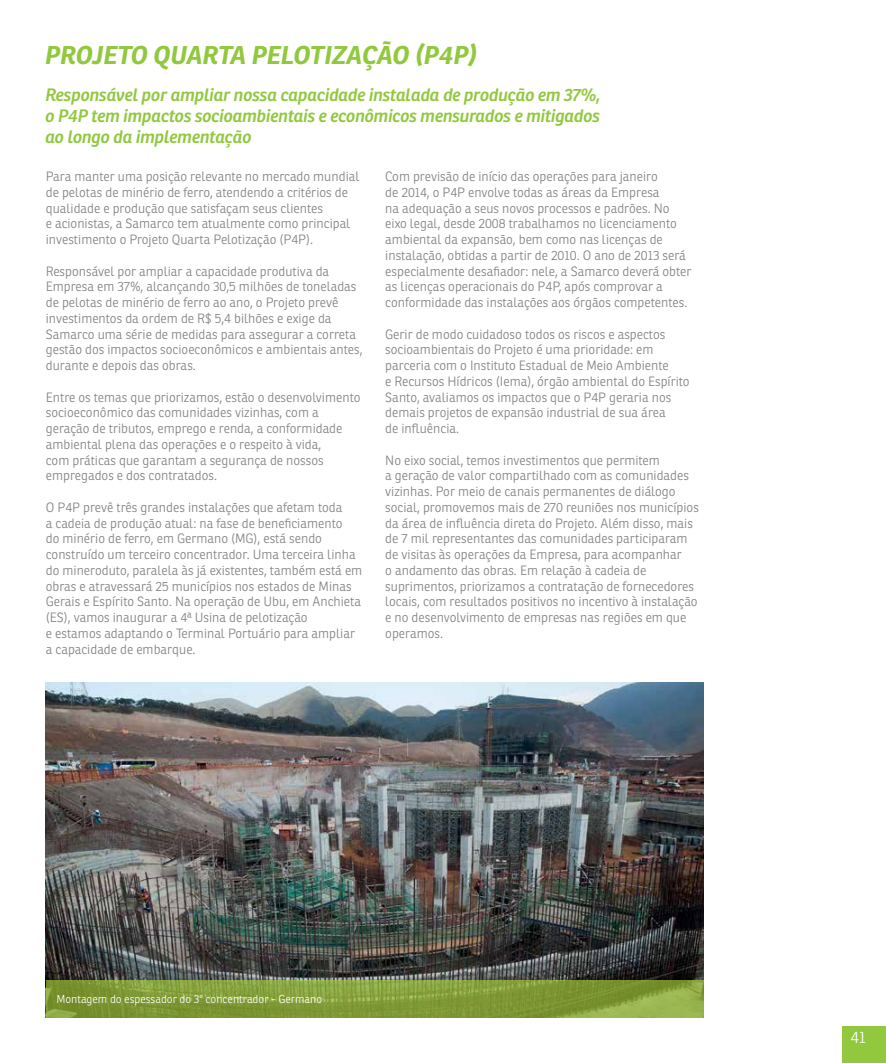
<style>
.page{position:relative;width:886px;height:1063px;background:#fff}
.page>*{position:absolute;margin:0;border:0;box-sizing:border-box;transform-origin:0 0}
.t1{font:italic 700 25px "Ronnia";letter-spacing:-.005em;color:#91c83e}
.t2{font:italic 600 17.5px/21px "Ronnia";letter-spacing:-.02em;color:#91c83e;text-align:justify}
.t3{font:300 16.25px "Ronnia";color:#fff}
.t4{font:300 13.12px/15.8px "Ronnia";color:#808285}
.t5{font:300 11.25px "Ronnia";color:#fff}
</style>
<div class="page">
<div style="left:842px;top:1026px;width:44px;height:37px;background:#91c83e"></div>
<img style="left:46px;top:682px;width:657px;height:299px">
<svg style="left:46px;top:981px;width:657px;height:37px;background:#829d39"></svg>
<h1 class="t1" style="left:45px;top:39px;width:434px">PROJETO QUARTA PELOTIZAÇÃO (P4P)</h1>
<h2 class="t2" style="left:45px;top:84px;width:557px">Responsável por ampliar nossa capacidade instalada de produção em 37%, o P4P tem impactos socioambientais e econômicos mensurados e mitigados ao longo da implementação</h2>
<p class="t4" style="left:46px;top:169px;width:315px">Para manter uma posição relevante no mercado mundial de pelotas de minério de ferro, atendendo a critérios de qualidade e produção que satisfaçam seus clientes<br>e acionistas, a Samarco tem atualmente como principal investimento o Projeto Quarta Pelotização (P4P).</p>
<p class="t4" style="left:46px;top:263px;width:318px">Responsável por ampliar a capacidade produtiva da Empresa em 37%, alcançando 30,5 milhões de toneladas de pelotas de minério de ferro ao ano, o Projeto prevê investimentos da ordem de R$ 5,4 bilhões e exige da Samarco uma série de medidas para assegurar a correta gestão dos impactos socioeconômicos e ambientais antes, durante e depois das obras.</p>
<p class="t4" style="left:46px;top:389px;width:316px">Entre os temas que priorizamos, estão o desenvolvimento socioeconômico das comunidades vizinhas, com a geração de tributos, emprego e renda, a conformidade ambiental plena das operações e o respeito à vida,<br>com práticas que garantam a segurança de nossos empregados e dos contratados.</p>
<p class="t4" style="left:46px;top:499px;width:318px">O P4P prevê três grandes instalações que afetam toda<br>a cadeia de produção atual: na fase de beneficiamento<br>do minério de ferro, em Germano (MG), está sendo construído um terceiro concentrador. Uma terceira linha do mineroduto, paralela às já existentes, também está em obras e atravessará 25 municípios nos estados de Minas Gerais e Espírito Santo. Na operação de Ubu, em Anchieta (ES), vamos inaugurar a 4ª Usina de pelotização<br>e estamos adaptando o Terminal Portuário para ampliar a capacidade de embarque.</p>
<p class="t4" style="left:385px;top:169px;width:308px">Com previsão de início das operações para janeiro<br>de 2014, o P4P envolve todas as áreas da Empresa<br>na adequação a seus novos processos e padrões. No eixo legal, desde 2008 trabalhamos no licenciamento ambiental da expansão, bem como nas licenças de instalação, obtidas a partir de 2010. O ano de 2013 será especialmente desafiador: nele, a Samarco deverá obter as licenças operacionais do P4P, após comprovar a conformidade das instalações aos órgãos competentes.</p>
<p class="t4" style="left:385px;top:326px;width:306px">Gerir de modo cuidadoso todos os riscos e aspectos socioambientais do Projeto é uma prioridade: em parceria com o Instituto Estadual de Meio Ambiente<br>e Recursos Hídricos (Iema), órgão ambiental do Espírito Santo, avaliamos os impactos que o P4P geraria nos demais projetos de expansão industrial de sua área<br>de influência.</p>
<p class="t4" style="left:385px;top:452px;width:315px">No eixo social, temos investimentos que permitem<br>a geração de valor compartilhado com as comunidades vizinhas. Por meio de canais permanentes de diálogo social, promovemos mais de 270 reuniões nos municípios da área de influência direta do Projeto. Além disso, mais de 7 mil representantes das comunidades participaram de visitas às operações da Empresa, para acompanhar<br>o andamento das obras. Em relação à cadeia de suprimentos, priorizamos a contratação de fornecedores locais, com resultados positivos no incentivo à instalação e no desenvolvimento de empresas nas regiões em que operamos.</p>
<p class="t5" style="left:56px;top:992px;width:267px">Montagem do espessador do 3° concentrador - Germano</p>
<p class="t3" style="left:850px;top:1027px;width:17px">41</p>
</div>
